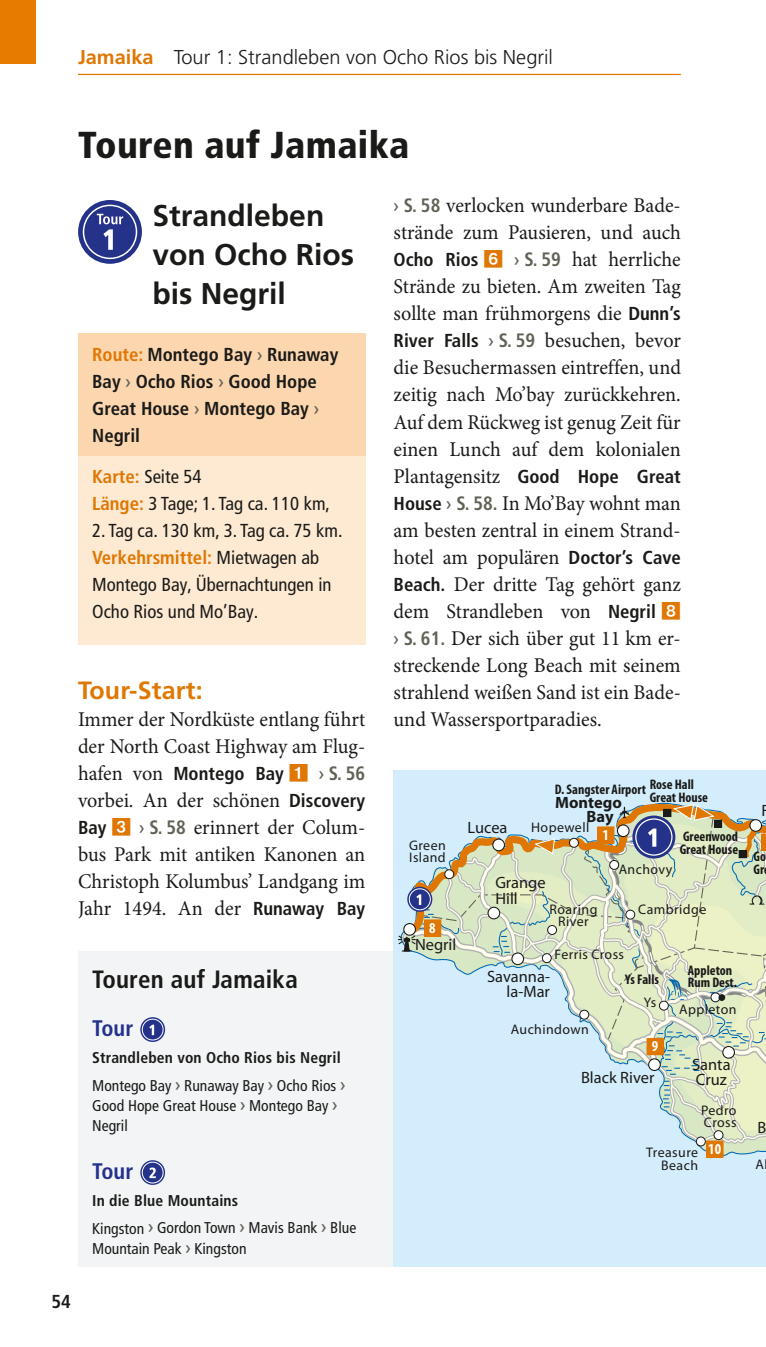
<style>
.page{position:relative;width:766px;height:1347px;background:#fff}
.page>*{position:absolute;margin:0;border:0;box-sizing:border-box;transform-origin:0 0}
.t1{font:900 condensed 37.5px "Frutiger LT Pro";letter-spacing:.01em;color:#1a1a18}
.t2{font:700 30px/38.8px "Frutiger LT Pro";color:#1a1a18}
.t3{font:700 condensed 25px "Frutiger LT Pro";letter-spacing:.01em;color:#1a1a18}
.t4{font:700 25px "Frutiger LT Pro";letter-spacing:.01em;color:#df7702}
.t5{font:700 condensed 22.5px "Frutiger LT Pro";letter-spacing:.01em;color:#25328a}
.t6{font:21px/27px "Minion Pro";color:#1a1a18;scale:.96 1}
.t7{font:300 20px "Frutiger LT Pro";color:#1a1a18}
.t8{font:700 condensed 19.5px "Frutiger LT Pro";color:#626155;scale:.96 1}
.t9{font:condensed 18.75px/27px "Frutiger LT Pro";color:#1a1a18}
.t10{font:700 condensed 18.75px/27px "Frutiger LT Pro";color:#1a1a18}
.t11{font:16.5px/15.2px "Myriad Pro";color:#1a1a18}
.t12{font:700 16.5px "Myriad Pro";color:#1a1a18}
.t13{font:condensed 15.5px/20px "Frutiger LT Pro";color:#1a1a18}
.t14{font:700 condensed 15.5px/27px "Frutiger LT Pro";letter-spacing:.01em;color:#1a1a18}
.t15{font:700 condensed 15.25px "Myriad Pro";color:#fff}
.t16{font:14px/12.5px "Myriad Pro";letter-spacing:.03em;color:#1a1a18}
.t17{font:700 condensed 14px/12.5px "Myriad Pro";color:#1a1a18}
.s1{font-weight:700;color:#df7702}
.s2{color:#df7702}
.s3{font-weight:400;font-stretch:normal;color:#626155}
.s4{font-family:"Minion Pro";font-weight:400;font-stretch:normal;font-size:21px}
.s5{font-weight:400;font-stretch:normal;font-size:18.75px}
.s6{font-family:"Frutiger LT Pro";font-weight:700;font-stretch:condensed;font-size:18.75px}
.s7{font-family:"Frutiger LT Pro";font-size:18.75px;color:#626155}
.s8{font-family:"Frutiger LT Pro";font-weight:700;font-stretch:condensed;font-size:19.5px;color:#626155}
.s9{font-weight:400}
.s10{font-weight:400;font-stretch:normal;font-size:18.75px;color:#626155}
.s11{font-stretch:normal;font-size:18.75px;color:#626155}
.s12{font-weight:700}
</style>
<div class="page">
<hr style="left:78px;top:74px;width:602px;height:1px;background:#df7702">
<div style="left:0;top:0;width:35px;height:64px;background:#e77b00"></div>
<div style="left:78px;top:441px;width:287px;height:204px;background:#feead3"></div>
<div style="left:78px;top:333px;width:287px;height:122px;background:#fcd6ae"></div>
<svg style="left:78px;top:200px;width:64px;height:64px;background:#384494"></svg>
<div style="left:83px;top:205px;width:54px;height:54px;border:2px solid #fff;border-radius:50%"></div>
<svg style="left:97px;top:214px;width:26px;height:36px"></svg>
<div style="left:78px;top:951px;width:315px;height:315px;background:#f2f4f6"></div>
<svg style="left:140px;top:1017px;width:25px;height:25px"></svg>
<div style="left:142px;top:1018px;width:21px;height:22px;border:1px solid #fff;border-radius:50%"></div>
<svg style="left:149px;top:1024px;width:5px;height:11px"></svg>
<svg style="left:140px;top:1160px;width:25px;height:24px"></svg>
<div style="left:142px;top:1161px;width:21px;height:22px;border:1px solid #fff;border-radius:50%"></div>
<svg style="left:149px;top:1167px;width:7px;height:11px"></svg>
<svg style="left:397px;top:770px;width:369px;height:496px;background:#d3e3e0"></svg>
<p class="t7" style="left:78px;top:50px;width:476px"><span class="s1">Jamaika</span> Tour 1: Strandleben von Ocho Rios bis Negril</p>
<h1 class="t1" style="left:78px;top:131px;width:333px">Touren auf Jamaika</h1>
<h2 class="t2" style="left:152px;top:200px;width:203px">Strandleben von Ocho Rios bis Negril</h2>
<p class="t10" style="left:92px;top:343px;width:247px"><span class="s2">Route:</span> Montego Bay <span class="s3">›</span> Runaway<br>Bay <span class="s3">›</span> Ocho Rios <span class="s3">›</span> Good Hope<br>Great House <span class="s3">›</span> Montego Bay <span class="s3">›<br></span>Negril</p>
<p class="t9" style="left:92px;top:465px;width:239px"><span class="s1">Karte:</span> Seite 54<br><span class="s1">Länge:</span> 3 Tage; 1. Tag ca. 110 km,</p>
<p class="t9" style="left:92px;top:519px;width:252px">2. Tag ca. 130 km, 3. Tag ca. 75 km.<br><span class="s1">Verkehrsmittel:</span> Mietwagen ab<br>Montego Bay, Übernachtungen in<br>Ocho Rios und Mo’Bay.</p>
<p class="t4" style="left:78px;top:681px;width:126px">Tour-Start:</p>
<p class="t6" style="left:78px;top:707px;width:301px">Immer der Nordküste entlang führt der North Coast Highway am Flug-</p>
<p class="t10" style="left:78px;top:762px;width:207px"><span class="s4">hafen von</span> Montego Bay</p>
<p class="t8" style="left:319px;top:766px;width:50px"><span class="s5">›</span> S. 56</p>
<p class="t6" style="left:78px;top:788px;width:300px;text-align:justify">vorbei. An der schönen <span class="s6">Discovery Bay</span> <span class="s2">✓</span> <span class="s7">›</span> <span class="s8">S. 58</span> erinnert der Colum&shy;bus Park mit antiken Kanonen an Christoph Kolumbus’ Landgang im Jahr 1494. An der <span class="s6">Runaway Bay</span></p>
<p class="t10" style="left:51px;top:1289px;width:21px">54</p>
<p class="t3" style="left:92px;top:969px;width:207px">Touren auf Jamaika</p>
<p class="t5" style="left:92px;top:1020px;width:43px">Tour</p>
<p class="t14" style="left:92px;top:1046px;width:254px">Strandleben von Ocho Rios bis Negril<br><span class="s9">Montego Bay</span> <span class="s10">›</span> <span class="s9">Runaway Bay</span> <span class="s10">›</span> <span class="s9">Ocho Rios</span> <span class="s10">›</span></p>
<p class="t13" style="left:92px;top:1096px;width:247px">Good Hope Great House <span class="s11">›</span> Montego Bay <span class="s11">›<br></span>Negril</p>
<p class="t5" style="left:92px;top:1163px;width:43px">Tour</p>
<p class="t13" style="left:92px;top:1189px;width:265px;line-height:27px"><span class="s12">In die Blue Mountains<br></span>Kingston <span class="s11">›</span> Gordon Town <span class="s11">›</span> Mavis Bank <span class="s11">›</span> Blue</p>
<p class="t13" style="left:92px;top:1239px;width:156px">Mountain Peak <span class="s11">›</span> Kingston</p>
<p class="t6" style="left:393px;top:194px;width:301px"><span class="s7">›</span> <span class="s8">S. 58</span> ver locken wunderbare Bade&shy;strände zum Pausieren, und auch</p>
<p class="t10" style="left:393px;top:248px;width:86px">Ocho Rios</p>
<p class="t6" style="left:393px;top:248px;width:301px;text-indent:121px"><span class="s7">›</span> <span class="s8">S. 59</span> hat herrliche<br>Strände zu bieten. Am zweiten Tag sollte man frühmorgens die <span class="s6">Dunn’s<br>River Falls</span> <span class="s7">›</span> <span class="s8">S. 59</span> besuchen, bevor die Besuchermassen eintreffen, und zeitig nach Mo’bay zurückkehren.<br>Auf dem Rückweg ist genug Zeit für einen Lunch auf dem kolonialen<br>Plantagensitz <span class="s6">Good Hope Great<br>House</span> <span class="s7">›</span> <span class="s8">S. 58.</span> In Mo’Bay wohnt man am besten zentral in einem Strand&shy;hotel am populären <span class="s6">Doctor’s Cave<br>Beach.</span> Der dritte Tag gehört ganz dem Strandleben von <span class="s6">Negril<br></span><span class="s7">›</span> <span class="s8">S. 61.</span> Der sich über gut 11 km er&shy;streckende Long Beach mit seinem strahlend weißen Sand ist ein Bade&shy;und Wassersportparadies.</p>
<p class="t16" style="left:409px;top:840px;width:38px">Green<br>Island</p>
<p class="t15" style="left:429px;top:921px;width:8px">8</p>
<p class="t11" style="left:415px;top:938px;width:43px">Negril</p>
<p class="t11" style="left:467px;top:821px;width:41px">Lucea</p>
<p class="t17" style="left:649px;top:780px;width:60px">Rose Hall<br>Great House</p>
<p class="t17" style="left:554px;top:784px;width:93px">D. Sangster Airport</p>
<p class="t12" style="left:555px;top:796px;width:68px">Montego</p>
<p class="t12" style="left:586px;top:810px;width:29px">Bay</p>
<p class="t16" style="left:531px;top:822px;width:60px">Hopewell</p>
<p class="t15" style="left:602px;top:828px;width:8px">1</p>
<p class="t17" style="left:679px;top:831px;width:60px">Greenwood<br>Great House</p>
<p class="t16" style="left:618px;top:865px;width:55px">Anchovy</p>
<p class="t16" style="left:638px;top:904px;width:69px">Cambridge</p>
<p class="t16" style="left:554px;top:949px;width:71px">Ferris Cross</p>
<p class="t11" style="left:495px;top:877px;width:52px">Grange<br>Hill</p>
<p class="t16" style="left:549px;top:904px;width:49px;text-align:center">Roaring<br>River</p>
<p class="t11" style="left:487px;top:970px;width:64px;text-align:right">Savanna&shy;la-Mar</p>
<p class="t16" style="left:510px;top:1024px;width:79px">Auchindown</p>
<p class="t17" style="left:625px;top:974px;width:35px">Ys Falls</p>
<p class="t16" style="left:643px;top:997px;width:14px">Ys</p>
<p class="t15" style="left:651px;top:1040px;width:8px">9</p>
<p class="t11" style="left:581px;top:1071px;width:75px">Black River</p>
<p class="t17" style="left:687px;top:965px;width:50px">Appleton<br>Rum Dest.</p>
<p class="t16" style="left:679px;top:1004px;width:59px">Appleton</p>
<p class="t11" style="left:692px;top:1058px;width:40px">Santa<br>Cruz</p>
<p class="t16" style="left:701px;top:1105px;width:37px">Pedro<br>Cross</p>
<p class="t16" style="left:646px;top:1147px;width:53px;text-align:right">Treasure<br>Beach</p>
<p class="t15" style="left:708px;top:1142px;width:14px">10</p>
<p class="t11" style="left:761px;top:804px;width:9px">F</p>
<p class="t17" style="left:753px;top:851px;width:14px">Go<br>Gr</p>
<p class="t11" style="left:757px;top:1121px;width:10px">B</p>
<p class="t16" style="left:755px;top:1159px;width:10px">A</p>
</div>
